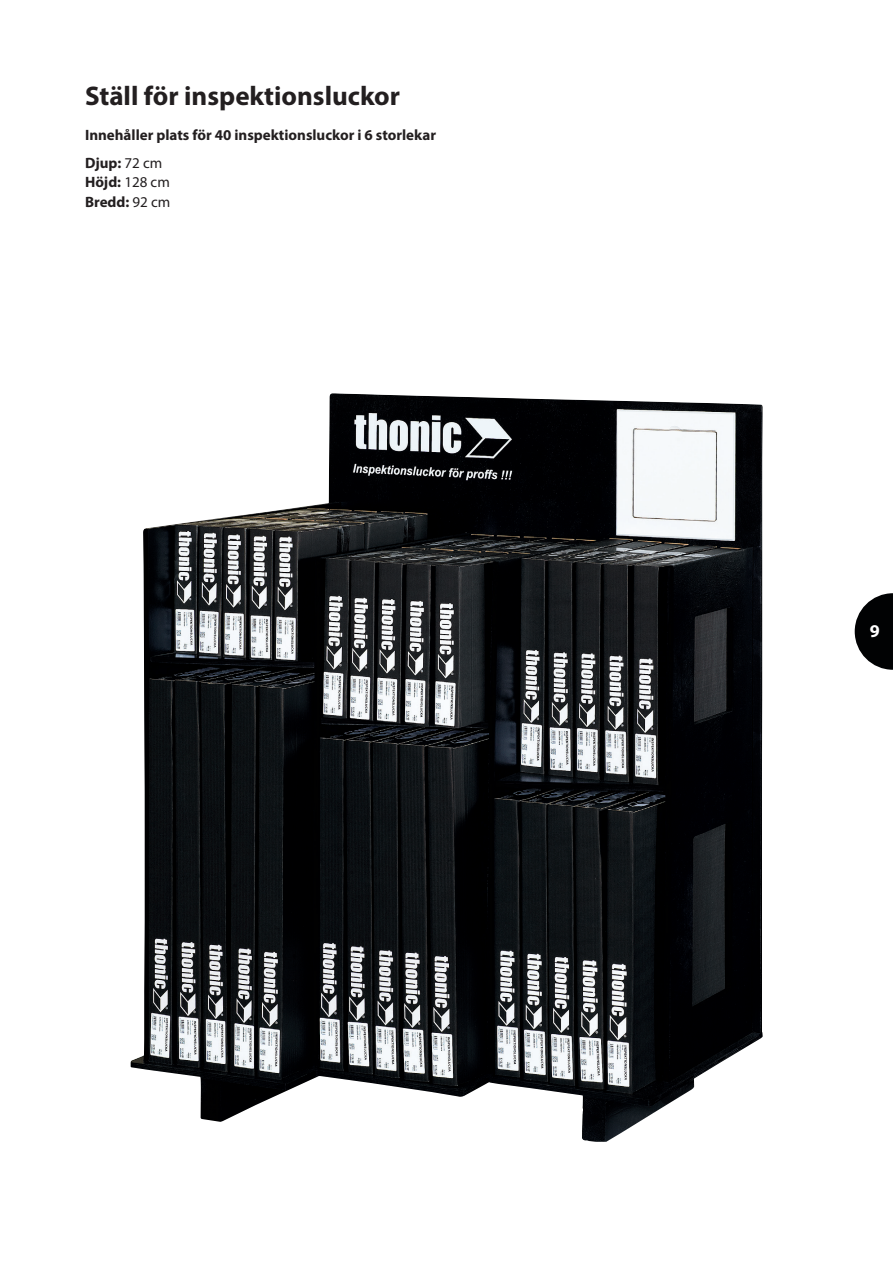
<style>
.page{position:relative;width:893px;height:1263px;background:#fff}
.page>*{position:absolute;margin:0;border:0;box-sizing:border-box;transform-origin:0 0}
.Rubrik_Bröd{font:700 27px "Myriad Pro";color:#231f20}
.t1{font:700 18px "Myriad Pro";color:#fff}
.Brödtext_Katalog{font:700 15px/19.5px "Myriad Pro";color:#231f20}
.s1{font-weight:400}
</style>
<div class="page">
<svg style="left:855px;top:593px;width:38px;height:77px"></svg>
<img style="left:130px;top:393px;width:633px;height:749px">
<p class="Rubrik_Bröd" style="left:85px;top:79px;width:317px">Ställ för inspektionsluckor</p>
<p class="Brödtext_Katalog" style="left:85px;top:124px;width:352px">Innehåller plats för 40 inspektionsluckor i 6 storlekar</p>
<p class="Brödtext_Katalog" style="left:85px;top:152px;width:87px">Djup: <span class="s1">72 cm<br></span>Höjd: <span class="s1">128 cm<br></span>Bredd: <span class="s1">92 cm</span></p>
<p class="t1" style="left:870px;top:619px;width:11px">9</p>
</div>
